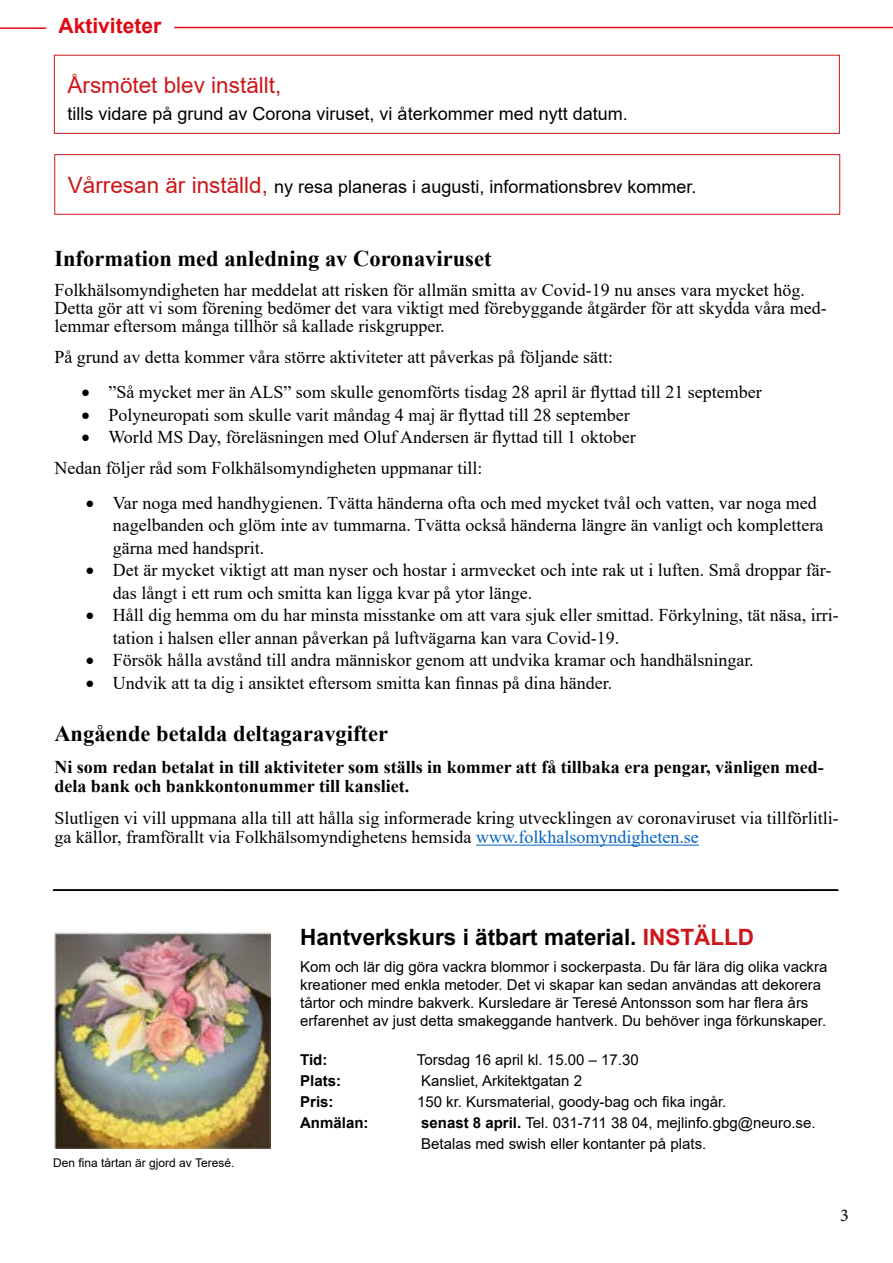
<style>
.page{position:relative;width:893px;height:1263px;background:#fff}
.page>*{position:absolute;margin:0;border:0;box-sizing:border-box;transform-origin:0 0}
.t1{font:700 22.5px "Times New Roman";color:#000}
.t2{font:700 22.5px "Arial";color:#000}
.t3{font:22.5px "Arial";color:#cd171a}
.t4{font:700 21px "Arial";color:#e30613}
.t5{font:18px/22.5px "Times New Roman";color:#000}
.t6{font:700 18px/19.4px "Times New Roman";color:#000}
.t7{font:18px "Arial";color:#000}
.t8{font:18px "Minion Pro";color:#000}
.t9{font:15px/18px "Arial";color:#000}
.t10{font:700 15px "Arial";color:#000}
.t11{font:12px "Arial";color:#000}
.s1{font-size:22.5px;color:#cd171a}
.s2{color:#0563c1}
.s3{color:#cd171a}
.s4{font-weight:700}
</style>
<div class="page">
<hr style="left:174px;top:27px;width:719px;height:1px;background:#e30613">
<hr style="left:0;top:27px;width:46px;height:2px;background:#e30613">
<hr style="left:476px;top:845px;width:223px;height:1px;background:#0563c1">
<div style="left:54px;top:154px;width:786px;height:61px;border:1px solid #cd171a"></div>
<svg style="left:53px;top:890px;width:785px;height:1px"></svg>
<div style="left:54px;top:55px;width:786px;height:79px;border:1px solid #cd171a"></div>
<img style="left:54px;top:931px;width:216px;height:218px">
<p class="t4" style="left:59px;top:10px;width:104px">Aktiviteter</p>
<p class="t3" style="left:68px;top:70px;width:215px">Årsmötet blev inställt,</p>
<p class="t7" style="left:68px;top:101px;width:562px">tills vidare på grund av Corona viruset, vi återkommer med nytt datum.</p>
<p class="t7" style="left:68px;top:174px;width:630px"><span class="s1">Vårresan är inställd,</span> ny resa planeras i augusti, informationsbrev kommer.</p>
<p class="t1" style="left:54px;top:242px;width:439px">Information med anledning av Coronaviruset</p>
<p class="t5" style="left:54px;top:280px;width:774px;line-height:18px">Folkhälsomyndigheten har meddelat att risken för allmän smitta av Covid-19 nu anses vara mycket hög.<br>Detta gör att vi som förening bedömer det vara viktigt med förebyggande åtgärder för att skydda våra med&shy;lemmar eftersom många tillhör så kallade riskgrupper.</p>
<p class="t5" style="left:54px;top:346px;width:560px">På grund av detta kommer våra större aktiviteter att påverkas på följande sätt:</p>
<p class="t5" style="left:81px;top:380px;width:682px">• ”Så mycket mer än ALS” som skulle genomförts tisdag 28 april är flyttad till 21 september</p>
<p class="t5" style="left:81px;top:403px;width:550px">• Polyneuropati som skulle varit måndag 4 maj är flyttad till 28 september</p>
<p class="t5" style="left:54px;top:421px;width:583px;line-height:31.5px;text-indent:27px">• World MS Day, föreläsningen med Oluf Andersen är flyttad till 1 oktober<br>Nedan följer råd som Folkhälsomyndigheten uppmanar till:</p>
<p class="t5" style="left:113px;top:491px;width:712px;text-indent:-27px">• Var noga med handhygienen. Tvätta händerna ofta och med mycket tvål och vatten, var noga med nagelbanden och glöm inte av tummarna. Tvätta också händerna längre än vanligt och komplettera gärna med handsprit.</p>
<p class="t5" style="left:113px;top:559px;width:720px;text-indent:-27px">• Det är mycket viktigt att man nyser och hostar i armvecket och inte rak ut i luften. Små droppar fär&shy;das långt i ett rum och smitta kan ligga kvar på ytor länge.</p>
<p class="t5" style="left:113px;top:604px;width:727px;text-indent:-27px">• Håll dig hemma om du har minsta misstanke om att vara sjuk eller smittad. Förkylning, tät näsa, irri&shy;tation i halsen eller annan påverkan på luftvägarna kan vara Covid-19.</p>
<p class="t5" style="left:86px;top:649px;width:669px">• Försök hålla avstånd till andra människor genom att undvika kramar och handhälsningar.</p>
<p class="t5" style="left:86px;top:671px;width:528px">• Undvik att ta dig i ansiktet eftersom smitta kan finnas på dina händer.</p>
<p class="t1" style="left:54px;top:718px;width:335px">Angående betalda deltagaravgifter</p>
<p class="t6" style="left:54px;top:757px;width:771px">Ni som redan betalat in till aktiviteter som ställs in kommer att få tillbaka era pengar, vänligen med&shy;dela bank och bankkontonummer till kansliet.</p>
<p class="t5" style="left:54px;top:807px;width:786px;line-height:19.4px">Slutligen vi vill uppmana alla till att hålla sig informerade kring utvecklingen av coronaviruset via tillförlitli&shy;ga källor, framförallt via Folkhälsomyndighetens hemsida <span class="s2">www.folkhalsomyndigheten.se</span></p>
<p class="t11" style="left:53px;top:1155px;width:183px">Den fina tårtan är gjord av Teresé.</p>
<p class="t2" style="left:300px;top:921px;width:455px">Hantverkskurs i ätbart material. <span class="s3">INSTÄLLD</span></p>
<p class="t9" style="left:300px;top:957px;width:529px">Kom och lär dig göra vackra blommor i sockerpasta. Du får lära dig olika vackra kreationer med enkla metoder. Det vi skapar kan sedan användas att dekorera tårtor och mindre bakverk. Kursledare är Teresé Antonsson som har flera års erfarenhet av just detta smakeggande hantverk. Du behöver inga förkunskaper.</p>
<p class="t10" style="left:300px;top:1049px;width:29px">Tid:</p>
<p class="t9" style="left:417px;top:1050px;width:223px">Torsdag 16 april kl. 15.00 – 17.30</p>
<p class="t10" style="left:300px;top:1070px;width:42px">Plats:</p>
<p class="t9" style="left:421px;top:1071px;width:162px">Kansliet, Arkitektgatan 2</p>
<p class="t10" style="left:300px;top:1091px;width:35px">Pris:</p>
<p class="t9" style="left:417px;top:1092px;width:311px">150 kr. Kursmaterial, goody-bag och fika ingår.</p>
<p class="t10" style="left:300px;top:1112px;width:70px">Anmälan:</p>
<p class="t9" style="left:421px;top:1112px;width:396px;line-height:21px"><span class="s4">senast 8 april.</span> Tel. 031-711 38 04, mejlinfo.gbg@neuro.se.<br>Betalas med swish eller kontanter på plats.</p>
<p class="t8" style="left:840px;top:1203px;width:10px">3</p>
</div>
